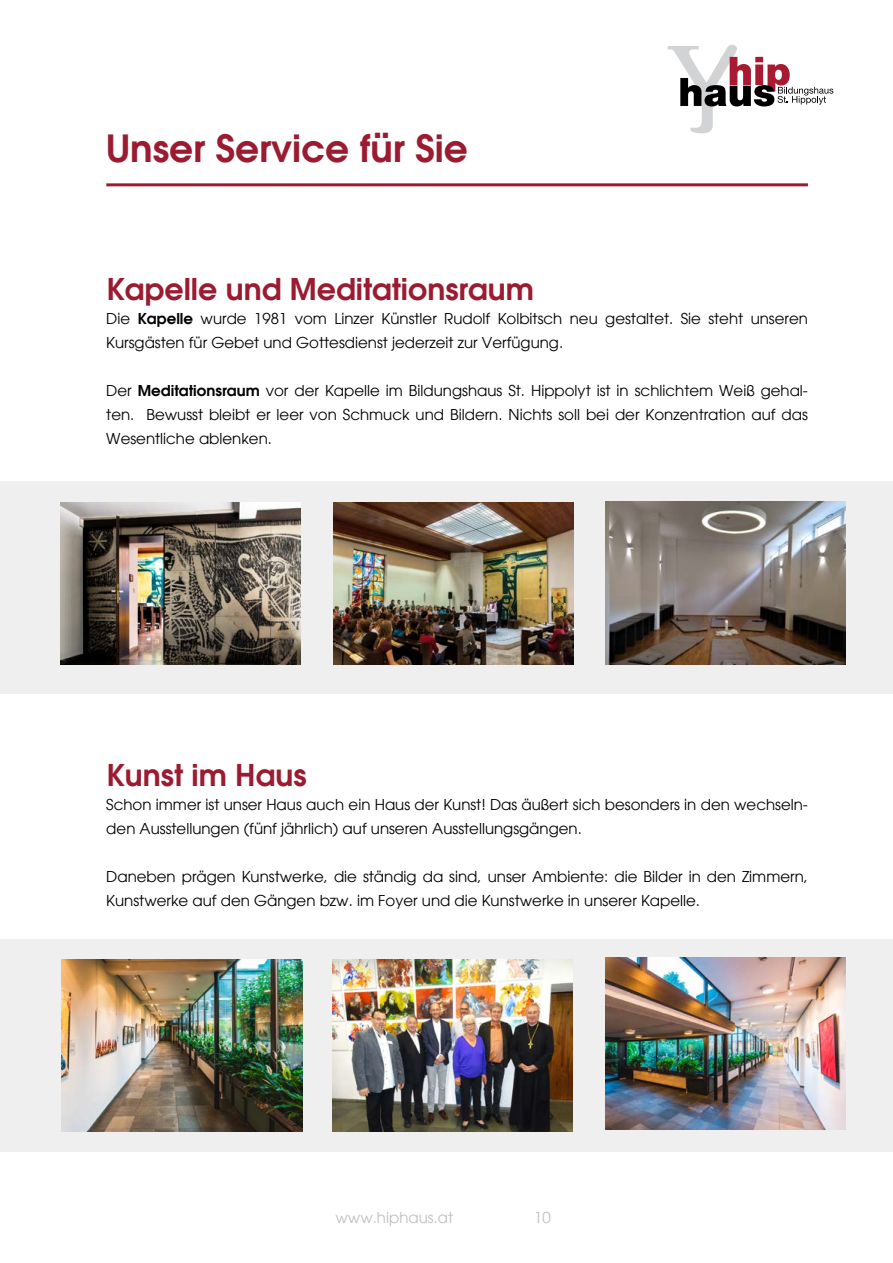
<style>
.page{position:relative;width:893px;height:1263px;background:#fff}
.page>*{position:absolute;margin:0;border:0;box-sizing:border-box;transform-origin:0 0}
.Überschrift_25_mit_U{font:600 37.5px "Avant Garde";color:#9b1b31}
.Überschrift_rot_20_p{font:600 30px "Avant Garde";color:#9b1b31}
.Fließtext{font:15px/24px "Avant Garde";color:#000}
.t1{font:15px "Avant Garde";color:#bec0c2}
.s1{font-weight:600}
</style>
<div class="page">
<svg style="left:668px;top:45px;width:165px;height:88px"></svg>
<div style="left:0;top:482px;width:893px;height:212px;background:#efeff0"></div>
<img style="left:61px;top:503px;width:240px;height:162px">
<img style="left:334px;top:503px;width:240px;height:162px">
<img style="left:606px;top:502px;width:240px;height:163px">
<div style="left:0;top:939px;width:893px;height:212px;background:#efeff0"></div>
<img style="left:62px;top:960px;width:240px;height:171px">
<img style="left:333px;top:960px;width:240px;height:171px">
<img style="left:605px;top:958px;width:240px;height:171px">
<hr style="left:106px;top:183px;width:702px;height:3px;background:#9b1b31">
<p class="Überschrift_25_mit_U" style="left:106px;top:123px;width:363px">Unser Service für Sie</p>
<p class="Überschrift_rot_20_p" style="left:106px;top:269px;width:429px">Kapelle und Meditationsraum</p>
<p class="Fließtext" style="left:106px;top:307px;width:703px">Die <span class="s1">Kapelle</span> wurde 1981 vom Linzer Künstler Rudolf Kolbitsch neu gestaltet. Sie steht unseren<br>Kursgästen für Gebet und Gottesdienst jederzeit zur Verfügung.</p>
<p class="Fließtext" style="left:106px;top:379px;width:703px;text-align:justify">Der <span class="s1">Meditationsraum</span> vor der Kapelle im Bildungshaus St. Hippolyt ist in schlichtem Weiß gehal&shy;ten. Bewusst bleibt er leer von Schmuck und Bildern. Nichts soll bei der Konzentration auf das Wesentliche ablenken.</p>
<p class="Überschrift_rot_20_p" style="left:106px;top:755px;width:202px">Kunst im Haus</p>
<p class="Fließtext" style="left:106px;top:792px;width:703px">Schon immer ist unser Haus auch ein Haus der Kunst! Das äußert sich besonders in den wechseln&shy;den Ausstellungen (fünf jährlich) auf unseren Ausstellungsgängen.</p>
<p class="Fließtext" style="left:106px;top:864px;width:703px">Daneben prägen Kunstwerke, die ständig da sind, unser Ambiente: die Bilder in den Zimmern,<br>Kunstwerke auf den Gängen bzw. im Foyer und die Kunstwerke in unserer Kapelle.</p>
<p class="t1" style="left:335px;top:1209px;width:119px">www.hiphaus.at</p>
<p class="t1" style="left:534px;top:1209px;width:18px">10</p>
</div>
